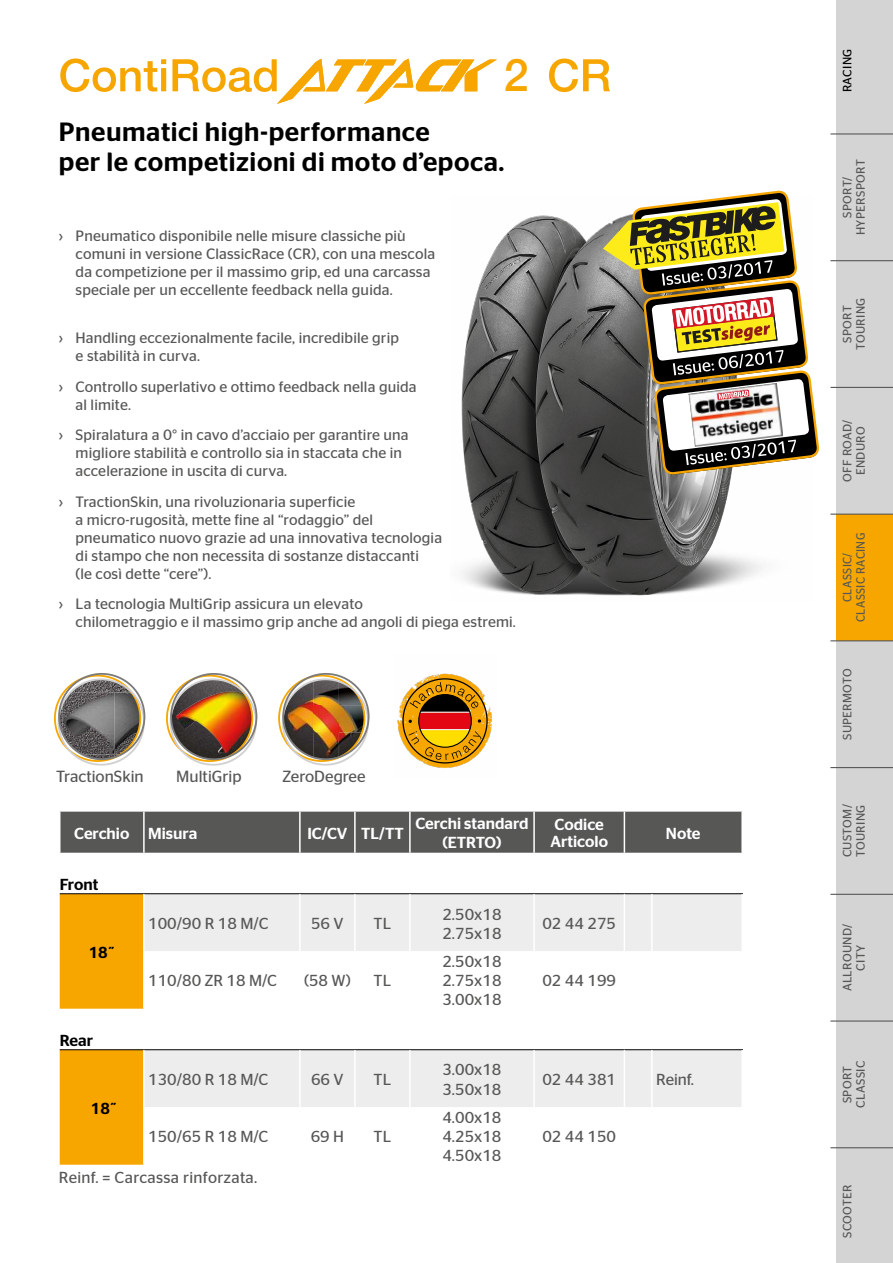
<style>
.page{position:relative;width:893px;height:1263px;background:#fff}
.page>*{position:absolute;margin:0;border:0;box-sizing:border-box;transform-origin:0 0}
.t1{font:500 44.85px "Helvetica Neue";color:#f7a600}
.t2{font:500 26.4px/29.2px "Continental Stag Sans";letter-spacing:.02em;color:#000}
.t3{font:16.2px "Continental Stag Sans";color:#575756}
.t4{font:15.9px/19px "Continental Stag Sans";color:#575756}
.t5{font:500 15.9px/19px "Continental Stag Sans";color:#fff;text-align:center}
.t6{font:15.9px "Continental Stag Sans";letter-spacing:.02em;color:#575756}
.t7{font:500 15.9px "Continental Stag Sans";color:#000}
.t8{font:15px/18px "Continental Stag Sans";letter-spacing:.01em;color:#575756}
.t9{font:12.15px/13.2px "Continental Stag Sans";letter-spacing:.03em;color:#575756;text-align:center}
.t10{font:12.15px/13.2px "Continental Stag Sans";letter-spacing:.03em;color:#575756;text-align:center;scale:.95 1}
.t11{font:12.15px "Continental Stag Sans";letter-spacing:.03em;color:#000}
</style>
<div class="page">
<svg style="left:54px;top:673px;width:91px;height:93px"></svg>
<img style="left:166px;top:673px;width:91px;height:93px">
<img style="left:278px;top:673px;width:92px;height:93px">
<img style="left:397px;top:673px;width:95px;height:95px">
<svg style="left:409px;top:682px;width:72px;height:78px;background:#c07511"></svg>
<svg style="left:60px;top:58px;width:437px;height:46px"></svg>
<svg style="left:549px;top:59px;width:61px;height:33px"></svg>
<img style="left:461px;top:215px;width:301px;height:381px">
<svg style="left:603px;top:191px;width:216px;height:313px"></svg>
<div style="left:60px;top:812px;width:681px;height:41px;background:#575756"></div>
<svg style="left:60px;top:894px;width:83px;height:271px;background:#f7b326"></svg>
<div style="left:145px;top:894px;width:596px;height:57px;background:#ededed"></div>
<div style="left:145px;top:1050px;width:596px;height:57px;background:#ededed"></div>
<hr style="left:143px;top:812px;width:2px;height:41px;background:#fff">
<hr style="left:299px;top:812px;width:2px;height:41px;background:#fff">
<hr style="left:354px;top:812px;width:2px;height:41px;background:#fff">
<hr style="left:409px;top:812px;width:2px;height:41px;background:#fff">
<hr style="left:533px;top:812px;width:2px;height:41px;background:#fff">
<hr style="left:624px;top:812px;width:1px;height:41px;background:#fff">
<hr style="left:60px;top:893px;width:84px;height:1px;background:#000">
<hr style="left:144px;top:893px;width:156px;height:1px;background:#000">
<hr style="left:300px;top:893px;width:55px;height:1px;background:#000">
<hr style="left:355px;top:893px;width:55px;height:1px;background:#000">
<hr style="left:410px;top:893px;width:124px;height:1px;background:#000">
<hr style="left:534px;top:893px;width:90px;height:1px;background:#000">
<svg style="left:624px;top:893px;width:28px;height:1px"></svg>
<hr style="left:652px;top:893px;width:91px;height:1px;background:#000">
<hr style="left:299px;top:894px;width:2px;height:57px;background:#fff">
<hr style="left:354px;top:894px;width:2px;height:57px;background:#fff">
<hr style="left:409px;top:894px;width:2px;height:57px;background:#fff">
<hr style="left:533px;top:894px;width:2px;height:57px;background:#fff">
<hr style="left:624px;top:894px;width:1px;height:57px;background:#fff">
<hr style="left:651px;top:894px;width:2px;height:57px;background:#fff">
<hr style="left:144px;top:1049px;width:156px;height:1px;background:#000">
<hr style="left:300px;top:1049px;width:55px;height:1px;background:#000">
<hr style="left:355px;top:1049px;width:55px;height:1px;background:#000">
<hr style="left:410px;top:1049px;width:124px;height:1px;background:#000">
<hr style="left:534px;top:1049px;width:90px;height:1px;background:#000">
<svg style="left:624px;top:1049px;width:28px;height:1px"></svg>
<hr style="left:652px;top:1049px;width:91px;height:1px;background:#000">
<hr style="left:299px;top:1050px;width:2px;height:57px;background:#fff">
<hr style="left:354px;top:1050px;width:2px;height:57px;background:#fff">
<hr style="left:409px;top:1050px;width:2px;height:57px;background:#fff">
<hr style="left:533px;top:1050px;width:2px;height:57px;background:#fff">
<hr style="left:624px;top:1050px;width:1px;height:57px;background:#fff">
<hr style="left:651px;top:1050px;width:2px;height:57px;background:#fff">
<hr style="left:60px;top:1049px;width:84px;height:1px;background:#000">
<div style="left:837px;top:0;width:56px;height:1263px;background:#d0d0d0"></div>
<div style="left:836px;top:514px;width:57px;height:127px;background:#f7a600"></div>
<hr style="left:830px;top:1147px;width:63px;height:1px;background:#575756">
<hr style="left:830px;top:1020px;width:63px;height:1px;background:#575756">
<hr style="left:830px;top:894px;width:63px;height:1px;background:#575756">
<hr style="left:830px;top:767px;width:63px;height:1px;background:#575756">
<hr style="left:830px;top:640px;width:63px;height:1px;background:#575756">
<hr style="left:830px;top:514px;width:63px;height:1px;background:#575756">
<hr style="left:830px;top:387px;width:63px;height:1px;background:#575756">
<hr style="left:830px;top:260px;width:63px;height:1px;background:#575756">
<hr style="left:830px;top:133px;width:63px;height:2px;background:#575756">
<h1 class="t1" style="left:504px;top:39px;width:26px">2</h1>
<h2 class="t2" style="left:59px;top:118px;width:447px">Pneumatici high-performance<br>per le competizioni di moto d’epoca.</h2>
<p class="t8" style="left:76px;top:226px;width:361px;text-indent:-17px">› Pneumatico disponibile nelle misure classiche più comuni in versione ClassicRace (CR), con una mescola da competizione per il massimo grip, ed una carcassa speciale per un eccellente feedback nella guida.</p>
<p class="t8" style="left:76px;top:329px;width:325px;text-indent:-17px">› Handling eccezionalmente facile, incredibile grip e stabilità in curva.</p>
<p class="t8" style="left:76px;top:377px;width:343px;text-indent:-17px">› Controllo superlativo e ottimo feedback nella guida al limite.</p>
<p class="t8" style="left:76px;top:426px;width:335px;text-indent:-17px">› Spiralatura a 0° in cavo d’acciaio per garantire una migliore stabilità e controllo sia in staccata che in accelerazione in uscita di curva.</p>
<p class="t8" style="left:76px;top:492px;width:368px;text-indent:-17px">› TractionSkin, una rivoluzionaria superficie<br>a micro-rugosità, mette fine al “rodaggio” del pneumatico nuovo grazie ad una innovativa tecnologia di stampo che non necessita di sostanze distaccanti<br>(le così dette “cere”).</p>
<p class="t8" style="left:76px;top:595px;width:442px;text-indent:-17px">› La tecnologia MultiGrip assicura un elevato<br>chilometraggio e il massimo grip anche ad angoli di piega estremi.</p>
<p class="t3" style="left:56px;top:767px;width:89px">TractionSkin</p>
<p class="t3" style="left:176px;top:767px;width:67px">MultiGrip</p>
<p class="t3" style="left:283px;top:767px;width:85px">ZeroDegree</p>
<p class="t5" style="left:74px;top:823px;width:125px">Cerchio Misura</p>
<p class="t5" style="left:307px;top:823px;width:98px">IC/CV TL/TT</p>
<p class="t5" style="left:415px;top:814px;width:115px">Cerchi standard (ETRTO)</p>
<p class="t5" style="left:550px;top:815px;width:59px;line-height:17.4px;text-align:left">Codice<br>Articolo</p>
<p class="t5" style="left:666px;top:823px;width:36px">Note</p>
<p class="t7" style="left:60px;top:875px;width:40px">Front</p>
<p class="t7" style="left:89px;top:943px;width:27px">18˝</p>
<p class="t7" style="left:60px;top:1031px;width:35px">Rear</p>
<p class="t7" style="left:91px;top:1099px;width:27px">18˝</p>
<p class="t4" style="left:148px;top:914px;width:122px">100/90 R 18 M/C</p>
<p class="t4" style="left:311px;top:914px;width:34px">56 V</p>
<p class="t4" style="left:374px;top:914px;width:19px">TL</p>
<p class="t4" style="left:442px;top:904px;width:61px">2.50x18<br>2.75x18</p>
<p class="t4" style="left:542px;top:914px;width:75px">02 44 275</p>
<p class="t4" style="left:148px;top:971px;width:130px">110/80 ZR 18 M/C</p>
<p class="t4" style="left:304px;top:971px;width:48px">(58 W)</p>
<p class="t4" style="left:374px;top:971px;width:19px">TL</p>
<p class="t4" style="left:442px;top:952px;width:61px;text-align:justify">2.50x18<br>2.75x18<br>3.00x18</p>
<p class="t4" style="left:542px;top:971px;width:75px">02 44 199</p>
<p class="t4" style="left:148px;top:1070px;width:122px">130/80 R 18 M/C</p>
<p class="t4" style="left:311px;top:1070px;width:34px">66 V</p>
<p class="t4" style="left:374px;top:1070px;width:19px">TL</p>
<p class="t4" style="left:442px;top:1060px;width:61px">3.00x18<br>3.50x18</p>
<p class="t4" style="left:542px;top:1070px;width:75px">02 44 381</p>
<p class="t4" style="left:656px;top:1070px;width:39px">Reinf.</p>
<p class="t4" style="left:148px;top:1127px;width:122px">150/65 R 18 M/C</p>
<p class="t4" style="left:311px;top:1127px;width:35px">69 H</p>
<p class="t4" style="left:374px;top:1127px;width:19px">TL</p>
<p class="t4" style="left:442px;top:1108px;width:61px;text-align:justify">4.00x18<br>4.25x18<br>4.50x18</p>
<p class="t4" style="left:542px;top:1127px;width:75px">02 44 150</p>
<p class="t6" style="left:59px;top:1168px;width:200px">Reinf. = Carcassa rinforzata.</p>
<p class="t11" style="left:840px;top:92px;width:45px;rotate:-90deg">RACING</p>
<p class="t9" style="left:840px;top:235px;width:77px;rotate:-90deg">SPORT/<br>HYPERSPORT</p>
<p class="t9" style="left:840px;top:350px;width:54px;rotate:-90deg">SPORT<br>TOURING</p>
<p class="t9" style="left:840px;top:482px;width:63px;rotate:-90deg">OFF ROAD/<br>ENDURO</p>
<p class="t10" style="left:840px;top:622px;width:96px;rotate:-90deg">CLASSIC/<br>CLASSIC RACING</p>
<p class="t9" style="left:840px;top:740px;width:73px;rotate:-90deg">SUPERMOTO</p>
<p class="t9" style="left:840px;top:857px;width:55px;text-align:left;rotate:-90deg">CUSTOM/<br>TOURING</p>
<p class="t9" style="left:840px;top:991px;width:69px;rotate:-90deg">ALLROUND/<br>CITY</p>
<p class="t9" style="left:840px;top:1108px;width:49px;rotate:-90deg">SPORT<br>CLASSIC</p>
<p class="t9" style="left:840px;top:1238px;width:55px;rotate:-90deg">SCOOTER</p>
</div>
